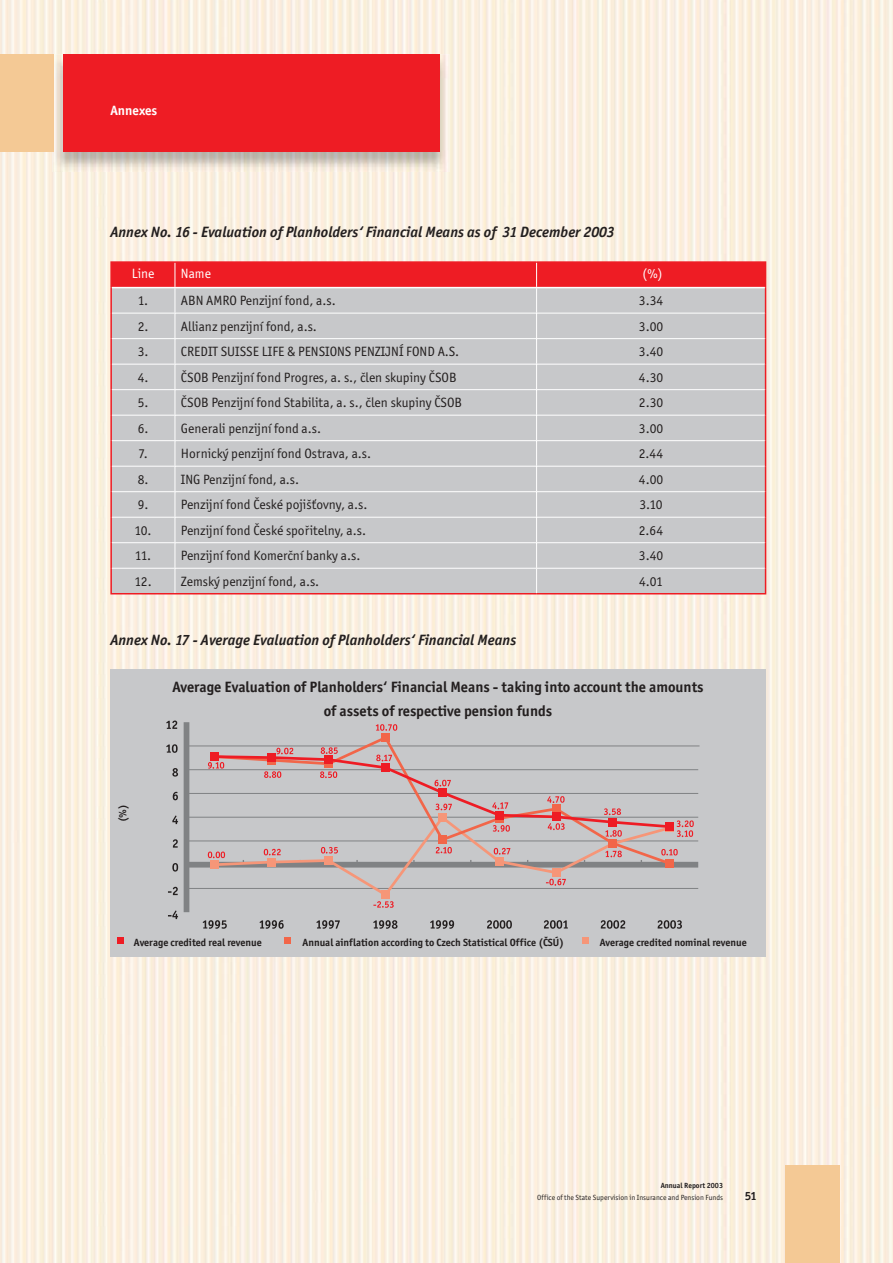
<style>
.page{position:relative;width:893px;height:1263px;background:#fff}
.page>*{position:absolute;margin:0;border:0;box-sizing:border-box;transform-origin:0 0}
.t1{font:italic 700 15px "Officina San Itc TCE";color:#231f1f}
.t2{font:700 15px/24px "Officina San Itc TCE";color:#231f1f;text-align:center}
.t3{font:13.5px "Officina San Itc TCE Boo";color:#231f1f}
.t4{font:13.5px "Officina San Itc TCE Boo";color:#fff}
.t5{font:700 13.5px "Officina San Itc TCE";color:#fff}
.t6{font:700 12px "Officina San Itc TCE";color:#231f1f}
.t7{font:700 10.5px "Officina San Itc TCE";color:#231f1f}
.t8{font:7.5px "Officina San Itc TCE Boo";color:#231f1f}
.t9{font:700 7.5px "Officina San Itc TCE";color:#231f1f}
</style>
<div class="page">
<img style="left:0;top:0;width:892px;height:1263px">
<div style="left:785px;top:1165px;width:54px;height:98px;background:#f4c995"></div>
<div style="left:0;top:54px;width:54px;height:98px;background:#f4c995"></div>
<img style="left:52px;top:54px;width:397px;height:118px">
<img style="left:52px;top:54px;width:2px;height:98px">
<div style="left:63px;top:54px;width:376px;height:97px;background:#ee1c24"></div>
<hr style="left:110px;top:261px;width:65px;height:2px;background:#ee1c24">
<hr style="left:110px;top:263px;width:2px;height:25px;background:#ee1c24">
<hr style="left:175px;top:261px;width:361px;height:2px;background:#ee1c24">
<hr style="left:536px;top:261px;width:230px;height:2px;background:#ee1c24">
<hr style="left:764px;top:263px;width:2px;height:25px;background:#ee1c24">
<hr style="left:110px;top:288px;width:2px;height:25px;background:#ee1c24">
<hr style="left:764px;top:288px;width:2px;height:25px;background:#ee1c24">
<hr style="left:110px;top:313px;width:2px;height:26px;background:#ee1c24">
<hr style="left:764px;top:313px;width:2px;height:26px;background:#ee1c24">
<hr style="left:110px;top:339px;width:2px;height:25px;background:#ee1c24">
<hr style="left:764px;top:339px;width:2px;height:25px;background:#ee1c24">
<hr style="left:110px;top:364px;width:2px;height:26px;background:#ee1c24">
<hr style="left:764px;top:364px;width:2px;height:26px;background:#ee1c24">
<hr style="left:110px;top:390px;width:2px;height:25px;background:#ee1c24">
<hr style="left:764px;top:390px;width:2px;height:25px;background:#ee1c24">
<hr style="left:110px;top:415px;width:2px;height:26px;background:#ee1c24">
<hr style="left:764px;top:415px;width:2px;height:26px;background:#ee1c24">
<hr style="left:110px;top:441px;width:2px;height:25px;background:#ee1c24">
<hr style="left:764px;top:441px;width:2px;height:25px;background:#ee1c24">
<hr style="left:110px;top:466px;width:2px;height:26px;background:#ee1c24">
<hr style="left:764px;top:466px;width:2px;height:26px;background:#ee1c24">
<hr style="left:110px;top:492px;width:2px;height:25px;background:#ee1c24">
<hr style="left:764px;top:492px;width:2px;height:25px;background:#ee1c24">
<hr style="left:110px;top:517px;width:2px;height:26px;background:#ee1c24">
<hr style="left:764px;top:517px;width:2px;height:26px;background:#ee1c24">
<hr style="left:110px;top:543px;width:2px;height:25px;background:#ee1c24">
<hr style="left:764px;top:543px;width:2px;height:25px;background:#ee1c24">
<hr style="left:110px;top:568px;width:2px;height:25px;background:#ee1c24">
<hr style="left:110px;top:593px;width:65px;height:1px;background:#ee1c24">
<hr style="left:175px;top:593px;width:361px;height:1px;background:#ee1c24">
<svg style="left:111px;top:262px;width:654px;height:331px;background:#ccbcbf"></svg>
<hr style="left:764px;top:568px;width:2px;height:25px;background:#ee1c24">
<hr style="left:536px;top:593px;width:230px;height:1px;background:#ee1c24">
<hr style="left:112px;top:287px;width:652px;height:1px;background:#fff">
<div style="left:110px;top:669px;width:655px;height:288px;background:#c7c8ca"></div>
<div style="left:186px;top:862px;width:512px;height:6px;background:#808284"></div>
<svg style="left:168px;top:911px;width:10px;height:8px"></svg>
<svg style="left:168px;top:887px;width:10px;height:8px"></svg>
<svg style="left:172px;top:863px;width:6px;height:9px"></svg>
<svg style="left:173px;top:839px;width:5px;height:9px"></svg>
<svg style="left:172px;top:816px;width:6px;height:8px"></svg>
<svg style="left:173px;top:792px;width:5px;height:8px"></svg>
<svg style="left:172px;top:768px;width:6px;height:9px"></svg>
<svg style="left:166px;top:744px;width:12px;height:9px"></svg>
<svg style="left:166px;top:721px;width:11px;height:8px"></svg>
<div style="left:184px;top:722px;width:5px;height:190px;background:#808284"></div>
<hr style="left:186px;top:888px;width:512px;height:1px;background:#808284">
<hr style="left:186px;top:841px;width:512px;height:1px;background:#808284">
<hr style="left:186px;top:817px;width:512px;height:1px;background:#808284">
<hr style="left:186px;top:793px;width:512px;height:1px;background:#808284">
<hr style="left:186px;top:769px;width:512px;height:1px;background:#808284">
<hr style="left:188px;top:746px;width:511px;height:1px;background:#808284">
<svg style="left:212px;top:734px;width:461px;height:13px"></svg>
<div style="left:381px;top:734px;width:8px;height:8px;background:#f26649"></div>
<svg style="left:657px;top:920px;width:25px;height:9px"></svg>
<svg style="left:600px;top:920px;width:25px;height:9px"></svg>
<svg style="left:544px;top:920px;width:24px;height:9px"></svg>
<svg style="left:487px;top:920px;width:25px;height:9px"></svg>
<svg style="left:430px;top:920px;width:24px;height:9px"></svg>
<svg style="left:373px;top:920px;width:24px;height:9px"></svg>
<svg style="left:316px;top:920px;width:24px;height:9px"></svg>
<svg style="left:259px;top:920px;width:25px;height:9px"></svg>
<svg style="left:203px;top:920px;width:24px;height:9px"></svg>
<svg style="left:376px;top:724px;width:21px;height:7px"></svg>
<svg style="left:208px;top:747px;width:485px;height:161px"></svg>
<div style="left:117px;top:937px;width:7px;height:7px;background:#ee1c24"></div>
<div style="left:284px;top:937px;width:6px;height:7px;background:#f26649"></div>
<div style="left:582px;top:937px;width:6px;height:7px;background:#f69678"></div>
<p class="t5" style="left:110px;top:105px;width:48px">Annexes</p>
<p class="t1" style="left:110px;top:226px;width:506px">Annex No. 16 - Evaluation of Planholders‘ Financial Means as of 31 December 2003</p>
<p class="t4" style="left:132px;top:269px;width:24px">Line</p>
<p class="t4" style="left:181px;top:269px;width:31px">Name</p>
<p class="t4" style="left:642px;top:269px;width:22px">(%)</p>
<p class="t3" style="left:138px;top:296px;width:12px">1.</p>
<p class="t3" style="left:181px;top:296px;width:156px">ABN AMRO Penzijní fond, a.s.</p>
<p class="t3" style="left:639px;top:296px;width:26px">3.34</p>
<p class="t3" style="left:138px;top:321px;width:12px">2.</p>
<p class="t3" style="left:181px;top:321px;width:137px">Allianz penzijní fond, a.s.</p>
<p class="t3" style="left:639px;top:321px;width:26px">3.00</p>
<p class="t3" style="left:138px;top:347px;width:12px">3.</p>
<p class="t3" style="left:181px;top:347px;width:280px">CREDIT SUISSE LIFE &amp; PENSIONS PENZIJNÍ FOND A.S.</p>
<p class="t3" style="left:639px;top:347px;width:26px">3.40</p>
<p class="t3" style="left:138px;top:372px;width:12px">4.</p>
<p class="t3" style="left:181px;top:372px;width:277px">ČSOB Penzijní fond Progres, a. s., člen skupiny ČSOB</p>
<p class="t3" style="left:639px;top:372px;width:26px">4.30</p>
<p class="t3" style="left:138px;top:398px;width:12px">5.</p>
<p class="t3" style="left:181px;top:398px;width:283px">ČSOB Penzijní fond Stabilita, a. s., člen skupiny ČSOB</p>
<p class="t3" style="left:639px;top:398px;width:26px">2.30</p>
<p class="t3" style="left:138px;top:423px;width:12px">6.</p>
<p class="t3" style="left:181px;top:423px;width:142px">Generali penzijní fond a.s.</p>
<p class="t3" style="left:639px;top:423px;width:26px">3.00</p>
<p class="t3" style="left:138px;top:449px;width:11px">7.</p>
<p class="t3" style="left:181px;top:449px;width:192px">Hornický penzijní fond Ostrava, a.s.</p>
<p class="t3" style="left:638px;top:449px;width:26px">2.44</p>
<p class="t3" style="left:138px;top:474px;width:12px">8.</p>
<p class="t3" style="left:181px;top:474px;width:120px">ING Penzijní fond, a.s.</p>
<p class="t3" style="left:639px;top:474px;width:26px">4.00</p>
<p class="t3" style="left:138px;top:500px;width:12px">9.</p>
<p class="t3" style="left:181px;top:500px;width:188px">Penzijní fond České pojišťovny, a.s.</p>
<p class="t3" style="left:639px;top:500px;width:25px">3.10</p>
<p class="t3" style="left:134px;top:525px;width:233px">10. Penzijní fond České spořitelny, a.s.</p>
<p class="t3" style="left:639px;top:525px;width:26px">2.64</p>
<p class="t3" style="left:135px;top:551px;width:227px">11. Penzijní fond Komerční banky a.s.</p>
<p class="t3" style="left:639px;top:551px;width:26px">3.40</p>
<p class="t3" style="left:134px;top:576px;width:186px">12. Zemský penzijní fond, a.s.</p>
<p class="t3" style="left:639px;top:576px;width:25px">4.01</p>
<p class="t1" style="left:110px;top:634px;width:407px">Annex No. 17 - Average Evaluation of Planholders‘ Financial Means</p>
<p class="t2" style="left:172px;top:677px;width:532px">Average Evaluation of Planholders‘ Financial Means - taking into account the amounts of assets of respective pension funds</p>
<p class="t7" style="left:118px;top:822px;width:20px;rotate:-90deg">(%)</p>
<p class="t7" style="left:134px;top:938px;width:129px">Average credited real revenue</p>
<p class="t7" style="left:302px;top:938px;width:263px">Annual ainflation according to Czech Statistical Office (ČSÚ)</p>
<p class="t7" style="left:599px;top:938px;width:149px">Average credited nominal revenue</p>
<p class="t9" style="left:660px;top:1183px;width:64px">Annual Report 2003</p>
<p class="t8" style="left:537px;top:1195px;width:187px">Office of the State Supervision in Insurance and Pension Funds</p>
<p class="t6" style="left:744px;top:1191px;width:14px">51</p>
</div>
